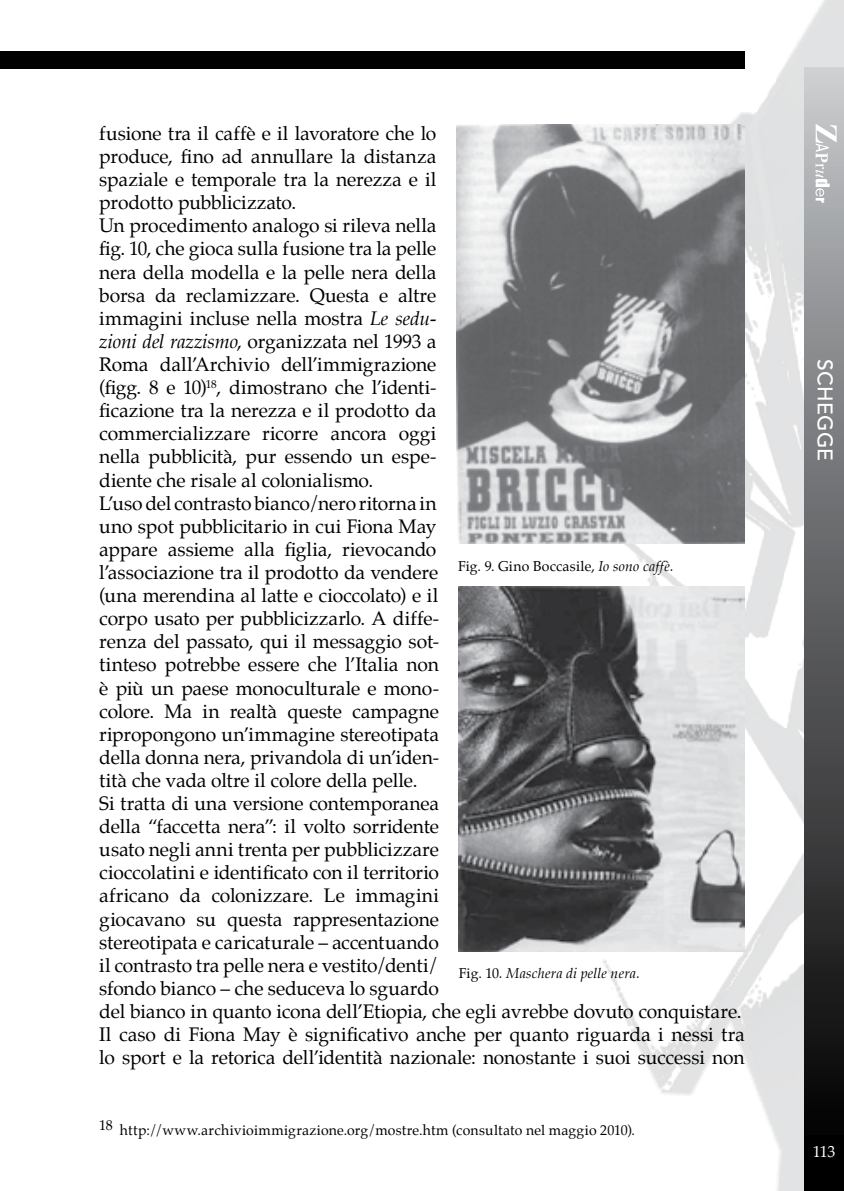
<style>
.page{position:relative;width:844px;height:1191px;background:#fff}
.page>*{position:absolute;margin:0;border:0;box-sizing:border-box;transform-origin:0 0}
.t1{font:500 21px "Avenir";letter-spacing:.02em;color:#fff}
.t2{font:19.25px/23.1px "Palatino";letter-spacing:-.005em;color:#000}
.t3{font:15.75px "Palatino";color:#fff}
.t4{font:14px "Palatino";letter-spacing:.01em;color:#000}
.t5{font:italic 14px "Palatino";letter-spacing:.015em;color:#000}
.s1{font-style:italic}
.s2{font-style:normal}
</style>
<div class="page">
<img style="left:487px;top:0;width:356px;height:1191px">
<div style="left:804px;top:68px;width:39px;height:1123px;background:linear-gradient(to bottom,#c2c4c7,#000)"></div>
<div style="left:0;top:51px;width:744px;height:17px;background:#000"></div>
<svg style="left:815px;top:124px;width:21px;height:79px"></svg>
<div style="left:804px;top:1135px;width:39px;height:31px;background:#000"></div>
<img style="left:456px;top:124px;width:288px;height:420px">
<img style="left:459px;top:586px;width:285px;height:365px">
<p class="t2" style="left:99px;top:122px;width:646px">fusione tra il caffè e il lavoratore che lo<br>produce, fino ad annullare la distanza<br>spaziale e temporale tra la nerezza e il<br>prodotto pubblicizzato.<br>Un procedimento analogo si rileva nella<br>fig. 10, che gioca sulla fusione tra la pelle<br>nera della modella e la pelle nera della<br>borsa da reclamizzare. Questa e altre<br>immagini incluse nella mostra <span class="s1">Le sedu-<br>zioni del razzismo</span>, organizzata nel 1993 a<br>Roma dall’Archivio dell’immigrazione<br>(figg. 8 e 10)<sup>18</sup>, dimostrano che l’identi-<br>ficazione tra la nerezza e il prodotto da<br>commercializzare ricorre ancora oggi<br>nella pubblicità, pur essendo un espe-<br>diente che risale al colonialismo.<br>L’uso del contrasto bianco/nero ritorna in<br>uno spot pubblicitario in cui Fiona May<br>appare assieme alla figlia, rievocando<br>l’associazione tra il prodotto da vendere<br>(una merendina al latte e cioccolato) e il<br>corpo usato per pubblicizzarlo. A diffe-<br>renza del passato, qui il messaggio sot-<br>tinteso potrebbe essere che l’Italia non<br>è più un paese monoculturale e mono-<br>colore. Ma in realtà queste campagne<br>ripropongono un’immagine stereotipata<br>della donna nera, privandola di un’iden-<br>tità che vada oltre il colore della pelle.<br>Si tratta di una versione contemporanea<br>della “faccetta nera”: il volto sorridente<br>usato negli anni trenta per pubblicizzare<br>cioccolatini e identificato con il territorio<br>africano da colonizzare. Le immagini<br>giocavano su questa rappresentazione<br>stereotipata e caricaturale – accentuando<br>il contrasto tra pelle nera e vestito/denti/<br>sfondo bianco – che seduceva lo sguardo<br>del bianco in quanto icona dell’Etiopia, che egli avrebbe dovuto conquistare.<br>Il caso di Fiona May è significativo anche per quanto riguarda i nessi tra lo sport e la retorica dell’identità nazionale: nonostante i suoi successi non</p>
<p class="t4" style="left:458px;top:554px;width:217px">Fig. 9. Gino Boccasile, <span class="s1">Io sono caffè.</span></p>
<p class="t5" style="left:459px;top:962px;width:182px"><span class="s2">Fig. 10</span>. Maschera di pelle nera.</p>
<p class="t4" style="left:99px;top:1118px;width:537px">18 http://www.archivioimmigrazione.org/mostre.htm (consultato nel maggio 2010).</p>
<p class="t1" style="left:837px;top:358px;width:104px;rotate:90deg">SCHEGGE</p>
<p class="t3" style="left:812px;top:1138px;width:24px">113</p>
</div>
